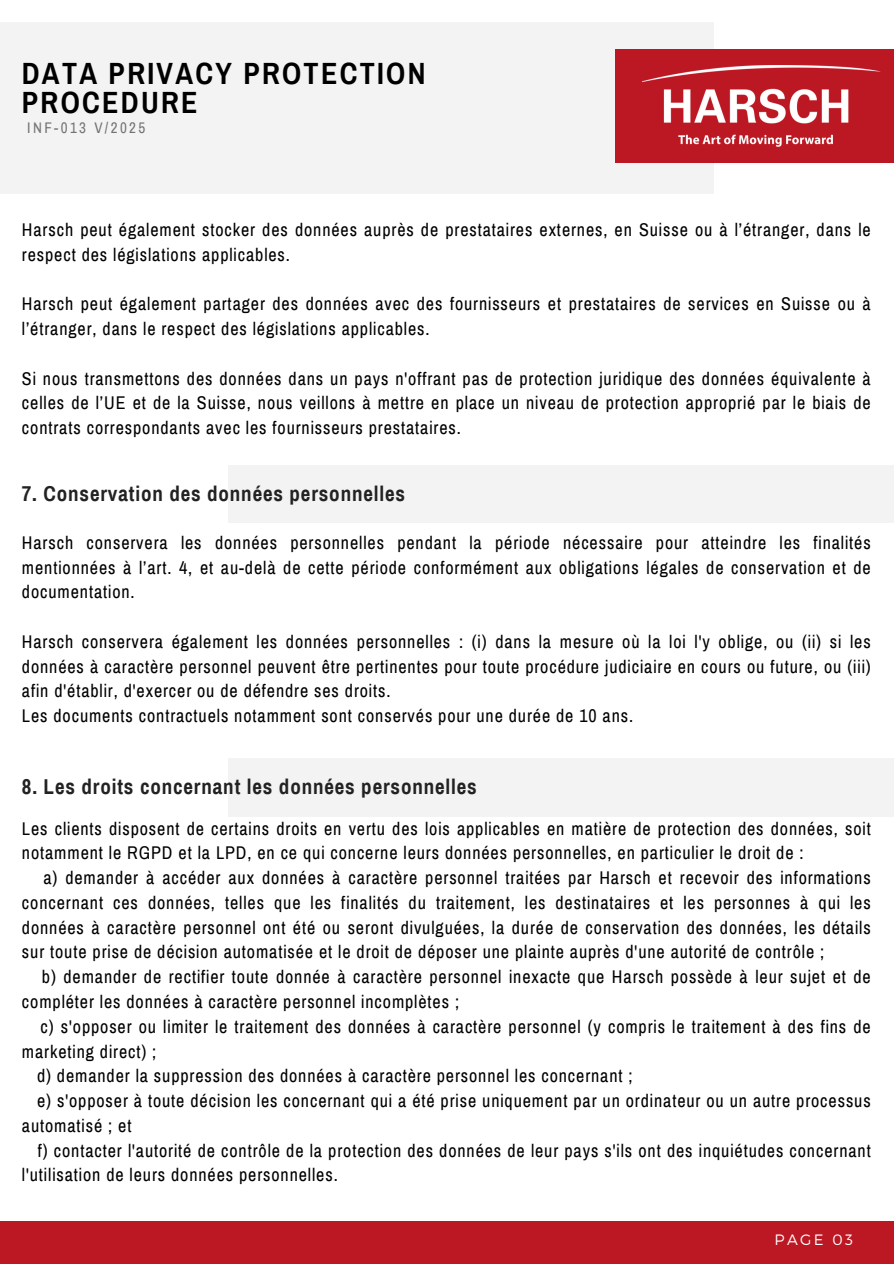
<style>
.page{position:relative;width:894px;height:1264px;background:#fff}
.page>*{position:absolute;margin:0;border:0;box-sizing:border-box;transform-origin:0 0}
.t1{font:700 30px/29.2px "Archivo Narrow";letter-spacing:.075em;color:#000}
.t2{font:700 21px "Archivo Narrow";letter-spacing:.04em;color:#222}
.t3{font:18px/24.8px "Archivo Narrow";letter-spacing:.05em;color:#000}
.t4{font:15px "Archivo Narrow";letter-spacing:.16em;color:#737373}
.t5{font:300 15px "Montserrat";letter-spacing:.16em;color:#fff}
</style>
<div class="page">
<div style="left:0;top:1221px;width:893px;height:42px;background:#bc1823"></div>
<div style="left:0;top:22px;width:713px;height:171px;background:#f3f3f3"></div>
<div style="left:615px;top:49px;width:278px;height:114px;background:#bc1823"></div>
<img style="left:642px;top:66px;width:238px;height:81px">
<div style="left:228px;top:465px;width:665px;height:57px;background:#f3f3f3"></div>
<div style="left:228px;top:758px;width:665px;height:58px;background:#f3f3f3"></div>
<p class="t1" style="left:22px;top:59px;width:405px">DATA PRIVACY PROTECTION<br>PROCEDURE</p>
<h3 class="t4" style="left:27px;top:120px;width:120px">INF-013 V/2025</h3>
<p class="t3" style="left:22px;top:218px;width:850px">Harsch peut également stocker des données auprès de prestataires externes, en Suisse ou à l’étranger, dans le respect des législations applicables.</p>
<h1 class="t3" style="left:22px;top:292px;width:850px">Harsch peut également partager des données avec des fournisseurs et prestataires de services en Suisse ou à l’étranger, dans le respect des législations applicables.</h1>
<p class="t3" style="left:22px;top:366px;width:850px;text-align:justify">Si nous transmettons des données dans un pays n'offrant pas de protection juridique des données équivalente à celles de l’UE et de la Suisse, nous veillons à mettre en place un niveau de protection approprié par le biais de contrats correspondants avec les fournisseurs prestataires.</p>
<h3 class="t2" style="left:22px;top:482px;width:384px">7. Conservation des données personnelles</h3>
<h3 class="t3" style="left:22px;top:530px;width:850px;text-align:justify">Harsch conservera les données personnelles pendant la période nécessaire pour atteindre les finalités mentionnées à l’art. 4, et au-delà de cette période conformément aux obligations légales de conservation et de documentation.</h3>
<h3 class="t3" style="left:22px;top:629px;width:850px">Harsch conservera également les données personnelles : (i) dans la mesure où la loi l'y oblige, ou (ii) si les données à caractère personnel peuvent être pertinentes pour toute procédure judiciaire en cours ou future, ou (iii) afin d'établir, d'exercer ou de défendre ses droits.<br>Les documents contractuels notamment sont conservés pour une durée de 10 ans.</h3>
<p class="t2" style="left:22px;top:775px;width:456px">8. Les droits concernant les données personnelles</p>
<h2 class="t3" style="left:22px;top:816px;width:850px">Les clients disposent de certains droits en vertu des lois applicables en matière de protection des données, soit</h2>
<h2 class="t3" style="left:22px;top:841px;width:783px">notamment le RGPD et la LPD, en ce qui concerne leurs données personnelles, en particulier le droit de :</h2>
<h2 class="t3" style="left:43px;top:865px;width:828px">a) demander à accéder aux données à caractère personnel traitées par Harsch et recevoir des informations</h2>
<h2 class="t3" style="left:22px;top:890px;width:850px">concernant ces données, telles que les finalités du traitement, les destinataires et les personnes à qui les</h2>
<h2 class="t3" style="left:22px;top:915px;width:850px">données à caractère personnel ont été ou seront divulguées, la durée de conservation des données, les détails</h2>
<h2 class="t3" style="left:22px;top:940px;width:803px">sur toute prise de décision automatisée et le droit de déposer une plainte auprès d'une autorité de contrôle ;</h2>
<h2 class="t3" style="left:42px;top:964px;width:830px">b) demander de rectifier toute donnée à caractère personnel inexacte que Harsch possède à leur sujet et de</h2>
<h2 class="t3" style="left:22px;top:989px;width:438px">compléter les données à caractère personnel incomplètes ;</h2>
<h2 class="t3" style="left:41px;top:1014px;width:831px">c) s'opposer ou limiter le traitement des données à caractère personnel (y compris le traitement à des fins de</h2>
<h2 class="t3" style="left:22px;top:1039px;width:136px">marketing direct) ;</h2>
<h2 class="t3" style="left:37px;top:1063px;width:597px">d) demander la suppression des données à caractère personnel les concernant ;</h2>
<h2 class="t3" style="left:37px;top:1088px;width:834px">e) s'opposer à toute décision les concernant qui a été prise uniquement par un ordinateur ou un autre processus</h2>
<h2 class="t3" style="left:22px;top:1113px;width:111px">automatisé ; et</h2>
<h2 class="t3" style="left:38px;top:1138px;width:834px">f) contacter l'autorité de contrôle de la protection des données de leur pays s'ils ont des inquiétudes concernant</h2>
<h2 class="t3" style="left:22px;top:1162px;width:317px">l'utilisation de leurs données personnelles.</h2>
<p class="t5" style="left:774px;top:1230px;width:80px">PAGE 03</p>
</div>
